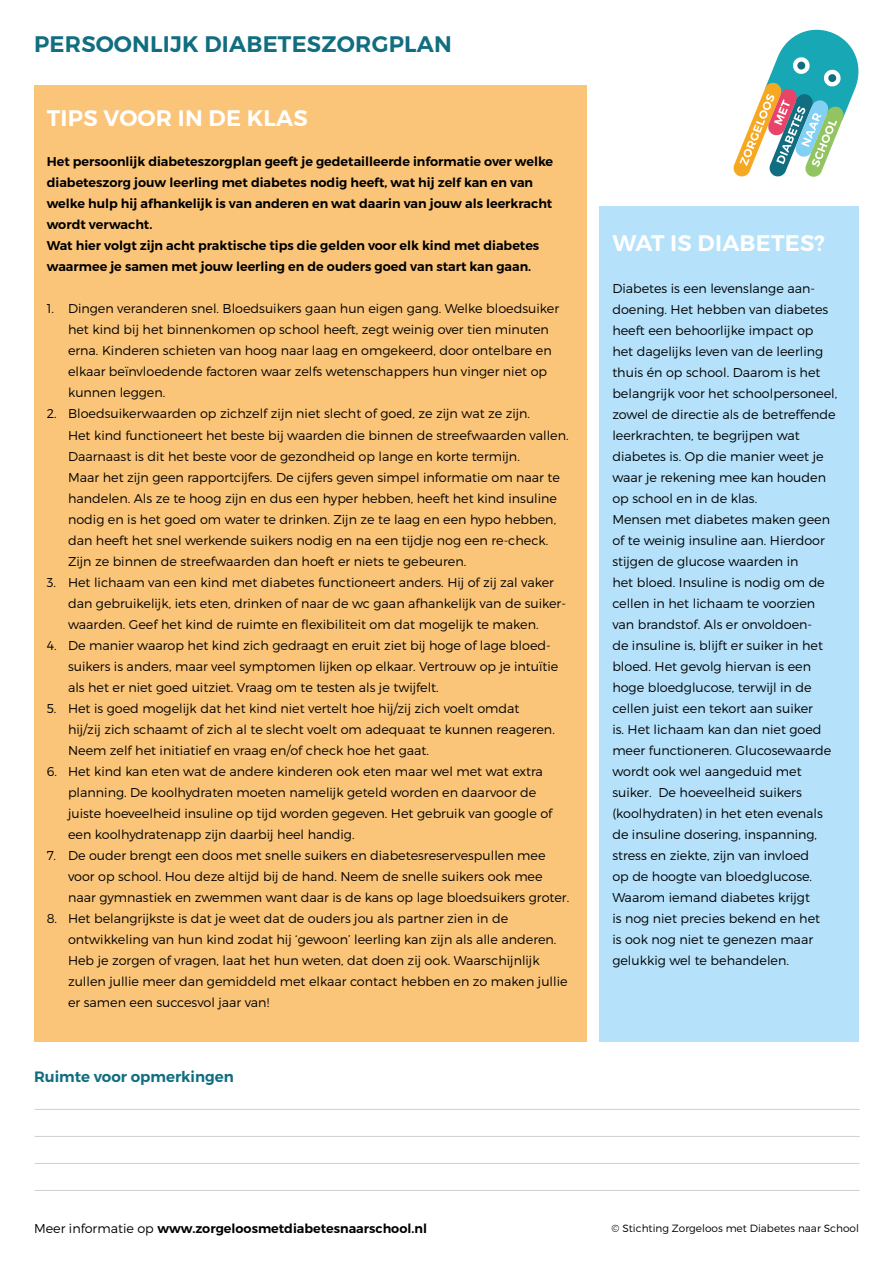
<style>
.page{position:relative;width:893px;height:1263px;background:#fff}
.page>*{position:absolute;margin:0;border:0;box-sizing:border-box;transform-origin:0 0}
.t1{font:600 22.5px "Montserrat";letter-spacing:.01em;color:#fff}
.t2{font:600 22.5px "Montserrat";letter-spacing:.01em;color:#116d80}
.t3{font:600 15px "Montserrat";color:#116d80}
.t4{font:300 12.75px/21px "Montserrat";color:#000}
.t5{font:600 12.75px/21px "Montserrat";color:#000}
.t6{font:300 10.5px "Montserrat";color:#000}
.s1{font-weight:300}
</style>
<div class="page">
<div style="left:34px;top:85px;width:553px;height:957px;background:#fbc579"></div>
<div style="left:600px;top:207px;width:259px;height:835px;background:#b5e1fa"></div>
<svg style="left:733px;top:29px;width:126px;height:148px"></svg>
<hr style="left:35px;top:1109px;width:825px;height:1px;background:#d0d0d0">
<hr style="left:35px;top:1136px;width:825px;height:1px;background:#d0d0d0">
<hr style="left:35px;top:1163px;width:825px;height:1px;background:#d0d0d0">
<hr style="left:35px;top:1190px;width:825px;height:1px;background:#d0d0d0">
<h1 class="t2" style="left:34px;top:30px;width:419px">PERSOONLIJK DIABETESZORGPLAN</h1>
<h1 class="t1" style="left:47px;top:104px;width:262px">TIPS VOOR IN DE KLAS</h1>
<p class="t5" style="left:47px;top:152px;width:508px">Het persoonlijk diabeteszorgplan geeft je gedetailleerde informatie over welke diabeteszorg jouw leerling met diabetes nodig heeft, wat hij zelf kan en van welke hulp hij afhankelijk is van anderen en wat daarin van jouw als leerkracht wordt verwacht.<br>Wat hier volgt zijn acht praktische tips die gelden voor elk kind met diabetes waarmee je samen met jouw leerling en de ouders goed van start kan gaan.</p>
<p class="t4" style="left:68px;top:298px;width:493px;text-indent:-21px">1. Dingen veranderen snel. Bloedsuikers gaan hun eigen gang. Welke bloedsuiker het kind bij het binnenkomen op school heeft, zegt weinig over tien minuten erna. Kinderen schieten van hoog naar laag en omgekeerd, door ontelbare en elkaar beïnvloedende factoren waar zelfs wetenschappers hun vinger niet op kunnen leggen.</p>
<p class="t4" style="left:68px;top:403px;width:502px;text-indent:-21px">2. Bloedsuikerwaarden op zichzelf zijn niet slecht of goed, ze zijn wat ze zijn.<br>Het kind functioneert het beste bij waarden die binnen de streefwaarden vallen.<br>Daarnaast is dit het beste voor de gezondheid op lange en korte termijn.<br>Maar het zijn geen rapportcijfers. De cijfers geven simpel informatie om naar te handelen. Als ze te hoog zijn en dus een hyper hebben, heeft het kind insuline nodig en is het goed om water te drinken. Zijn ze te laag en een hypo hebben, dan heeft het snel werkende suikers nodig en na een tijdje nog een re-check.<br>Zijn ze binnen de streefwaarden dan hoeft er niets te gebeuren.</p>
<p class="t4" style="left:68px;top:571px;width:499px;text-indent:-21px">3. Het lichaam van een kind met diabetes functioneert anders. Hij of zij zal vaker dan gebruikelijk, iets eten, drinken of naar de wc gaan afhankelijk van de suiker&shy;waarden. Geef het kind de ruimte en flexibiliteit om dat mogelijk te maken.</p>
<p class="t4" style="left:68px;top:634px;width:492px;text-indent:-21px">4. De manier waarop het kind zich gedraagt en eruit ziet bij hoge of lage bloed&shy;suikers is anders, maar veel symptomen lijken op elkaar. Vertrouw op je intuïtie als het er niet goed uitziet. Vraag om te testen als je twijfelt.</p>
<p class="t4" style="left:68px;top:697px;width:488px;text-indent:-21px">5. Het is goed mogelijk dat het kind niet vertelt hoe hij/zij zich voelt omdat hij/zij zich schaamt of zich al te slecht voelt om adequaat te kunnen reageren.<br>Neem zelf het initiatief en vraag en/of check hoe het gaat.</p>
<p class="t4" style="left:68px;top:760px;width:486px;text-indent:-21px">6. Het kind kan eten wat de andere kinderen ook eten maar wel met wat extra planning. De koolhydraten moeten namelijk geteld worden en daarvoor de juiste hoeveelheid insuline op tijd worden gegeven. Het gebruik van google of een koolhydratenapp zijn daarbij heel handig.</p>
<p class="t4" style="left:68px;top:844px;width:503px;text-indent:-21px">7. De ouder brengt een doos met snelle suikers en diabetesreservespullen mee voor op school. Hou deze altijd bij de hand. Neem de snelle suikers ook mee naar gymnastiek en zwemmen want daar is de kans op lage bloedsuikers groter.</p>
<p class="t4" style="left:68px;top:907px;width:501px;text-indent:-21px">8. Het belangrijkste is dat je weet dat de ouders jou als partner zien in de ontwikkeling van hun kind zodat hij ‘gewoon’ leerling kan zijn als alle anderen.<br>Heb je zorgen of vragen, laat het hun weten, dat doen zij ook. Waarschijnlijk zullen jullie meer dan gemiddeld met elkaar contact hebben en zo maken jullie er samen een succesvol jaar van!</p>
<p class="t3" style="left:34px;top:1067px;width:201px">Ruimte voor opmerkingen</p>
<h1 class="t1" style="left:612px;top:229px;width:214px">WAT IS DIABETES?</h1>
<p class="t4" style="left:612px;top:277px;width:226px">Diabetes is een levenslange aan&shy;doening. Het hebben van diabetes heeft een behoorlijke impact op het dagelijks leven van de leerling thuis én op school. Daarom is het belangrijk voor het schoolpersoneel, zowel de directie als de betreffende leerkrachten, te begrijpen wat diabetes is. Op die manier weet je waar je rekening mee kan houden op school en in de klas.<br>Mensen met diabetes maken geen of te weinig insuline aan. Hierdoor stijgen de glucose waarden in<br>het bloed. Insuline is nodig om de cellen in het lichaam te voorzien van brandstof. Als er onvoldoen-<br>de insuline is, blijft er suiker in het bloed. Het gevolg hiervan is een hoge bloedglucose, terwijl in de cellen juist een tekort aan suiker<br>is. Het lichaam kan dan niet goed meer functioneren. Glucosewaarde wordt ook wel aangeduid met suiker. De hoeveelheid suikers (koolhydraten) in het eten evenals de insuline dosering, inspanning, stress en ziekte, zijn van invloed<br>op de hoogte van bloedglucose.<br>Waarom iemand diabetes krijgt<br>is nog niet precies bekend en het<br>is ook nog niet te genezen maar gelukkig wel te behandelen.</p>
<p class="t5" style="left:34px;top:1218px;width:394px"><span class="s1">Meer informatie op</span> www.zorgeloosmetdiabetesnaarschool.nl</p>
<p class="t6" style="left:612px;top:1222px;width:249px">© Stichting Zorgeloos met Diabetes naar School</p>
</div>
